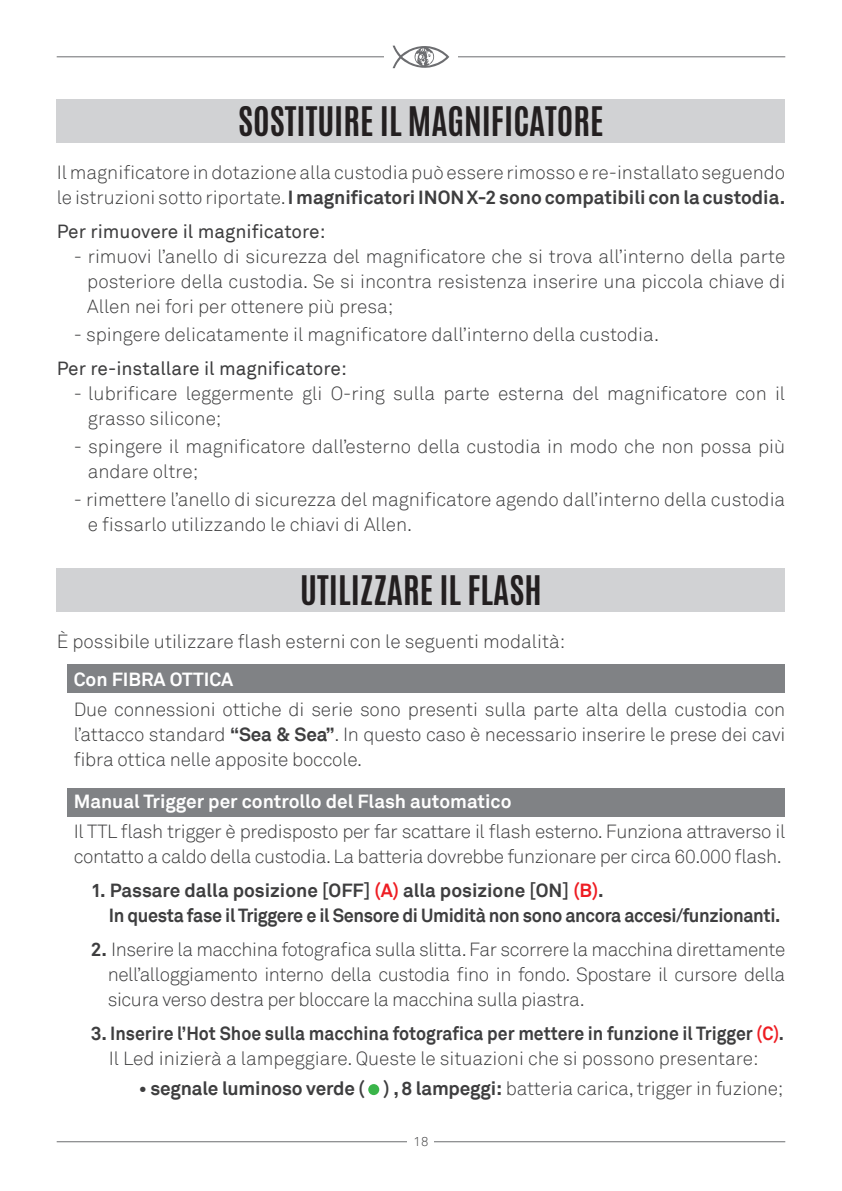
<style>
.page{position:relative;width:842px;height:1191px;background:#fff}
.page>*{position:absolute;margin:0;border:0;box-sizing:border-box;transform-origin:0 0}
.t1{font:700 34px "Antonio";color:#231f20}
.t2{font:300 19px/25px "Akkurat";color:#3e3e3f}
.t3{font:700 19px/25px "Akkurat";letter-spacing:-.01em;color:#3e3e3f}
.t4{font:300 19px/25px "Akkurat";letter-spacing:-.02em;color:#3e3e3f}
.t5{font:19px "Akkurat";color:#3e3e3f}
.t6{font:700 19px "Akkurat";color:#fff}
.t7{font:300 13px "Akkurat";color:#3e3e3f}
.s1{font-weight:700}
.s2{color:#ee1d23}
.s3{font-weight:300}
</style>
<div class="page">
<hr style="left:57px;top:1141px;width:728px;height:1px;background:#6c6d70">
<hr style="left:57px;top:56px;width:728px;height:1px;background:#6c6d70">
<div style="left:384px;top:35px;width:74px;height:44px;background:#fff"></div>
<svg style="left:393px;top:45px;width:56px;height:24px"></svg>
<div style="left:408px;top:1137px;width:26px;height:9px;background:#fff"></div>
<div style="left:67px;top:665px;width:718px;height:28px;background:#808285"></div>
<div style="left:67px;top:788px;width:718px;height:28px;background:#808285"></div>
<div style="left:57px;top:99px;width:728px;height:44px;background:#d1d2d4"></div>
<div style="left:57px;top:568px;width:728px;height:44px;background:#d1d2d4"></div>
<div style="left:368px;top:1084px;width:11px;height:11px;background:#3ab54a;border-radius:50%"></div>
<h1 class="t1" style="left:238px;top:96px;width:367px">SOSTITUIRE IL MAGNIFICATORE</h1>
<p class="t2" style="left:57px;top:160px;width:730px">Il magnificatore in dotazione alla custodia può essere rimosso e re-installato seguendo le istruzioni sotto riportate. <span class="s1">I magnificatori INON X-2 sono compatibili con la custodia.</span></p>
<p class="t5" style="left:57px;top:220px;width:270px">Per rimuovere il magnificatore:</p>
<p class="t2" style="left:87px;top:244px;width:699px;text-align:justify;text-indent:-14px">- rimuovi l’anello di sicurezza del magnificatore che si trova all’interno della parte posteriore della custodia. Se si incontra resistenza inserire una piccola chiave di Allen nei fori per ottenere più presa;</p>
<p class="t2" style="left:74px;top:322px;width:587px">- spingere delicatamente il magnificatore dall’interno della custodia.</p>
<p class="t5" style="left:57px;top:357px;width:292px">Per re-installare il magnificatore:</p>
<p class="t2" style="left:88px;top:381px;width:699px;text-indent:-14px">- lubrificare leggermente gli O-ring sulla parte esterna del magnificatore con il grasso silicone;</p>
<p class="t2" style="left:88px;top:434px;width:699px;text-indent:-14px">- spingere il magnificatore dall’esterno della custodia in modo che non possa più andare oltre;</p>
<p class="t2" style="left:88px;top:487px;width:699px;text-indent:-14px">- rimettere l’anello di sicurezza del magnificatore agendo dall’interno della custodia e fissarlo utilizzando le chiavi di Allen.</p>
<h1 class="t1" style="left:300px;top:564px;width:243px">UTILIZZARE IL FLASH</h1>
<p class="t2" style="left:57px;top:629px;width:510px">È possibile utilizzare flash esterni con le seguenti modalità:</p>
<p class="t6" style="left:74px;top:667px;width:161px">Con FIBRA OTTICA</p>
<p class="t2" style="left:74px;top:697px;width:713px;text-align:justify">Due connessioni ottiche di serie sono presenti sulla parte alta della custodia con l’attacco standard <span class="s1">“Sea &amp; Sea”</span>. In questo caso è necessario inserire le prese dei cavi fibra ottica nelle apposite boccole.</p>
<p class="t6" style="left:74px;top:789px;width:439px">Manual Trigger per controllo del Flash automatico</p>
<p class="t4" style="left:74px;top:819px;width:713px">Il TTL flash trigger è predisposto per far scattare il flash esterno. Funziona attraverso il contatto a caldo della custodia. La batteria dovrebbe funzionare per circa 60.000 flash.</p>
<p class="t3" style="left:109px;top:878px;width:673px;text-indent:-18px">1. Passare dalla posizione [OFF] <span class="s2">(A)</span> alla posizione [ON] <span class="s2">(B)</span>.<br>In questa fase il Triggere e il Sensore di Umidità non sono ancora accesi/funzionanti.</p>
<p class="t2" style="left:108px;top:937px;width:679px;text-align:justify;text-indent:-17px"><span class="s1">2.</span> Inserire la macchina fotografica sulla slitta. Far scorrere la macchina direttamente nell’alloggiamento interno della custodia fino in fondo. Spostare il cursore della sicura verso destra per bloccare la macchina sulla piastra.</p>
<p class="t3" style="left:91px;top:1021px;width:695px;text-align:center">3. Inserire l’Hot Shoe sulla macchina fotografica per mettere in funzione il Trigger <span class="s2">(C)</span>.<br><span class="s3">Il Led inizierà a lampeggiare. Queste le situazioni che si possono presentare:</span></p>
<p class="t3" style="left:139px;top:1076px;width:646px">• segnale luminoso verde ( ) , 8 lampeggi: <span class="s3">batteria carica, trigger in fuzione;</span></p>
<p class="t7" style="left:414px;top:1134px;width:16px">18</p>
</div>
